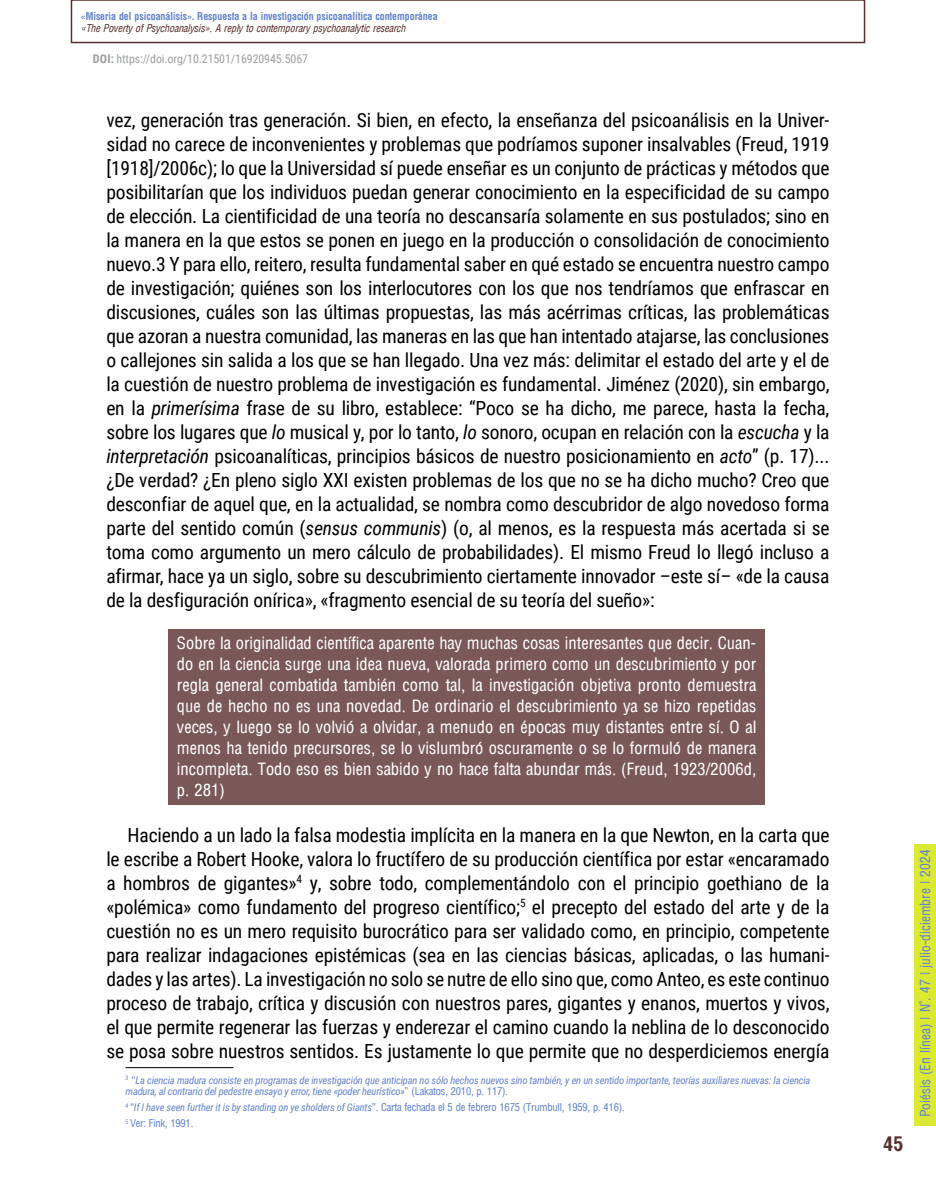
<style>
.page{position:relative;width:936px;height:1191px;background:#fff}
.page>*{position:absolute;margin:0;border:0;box-sizing:border-box;transform-origin:0 0}
.t1{font:19.5px/24px "Roboto Condensed";letter-spacing:-.01em;color:#000;text-align:justify}
.t2{font:700 condensed 19.5px "Arena";color:#592e2e}
.t3{font:16.5px/21px "Arena Condensed";color:#fff;text-align:justify}
.t4{font:13.5px "Arena Condensed";color:#6283cf}
.t5{font:12px "Roboto Condensed";letter-spacing:-.01em;color:#9c9e9f}
.t6{font:italic 10.5px/11.7px "Roboto Condensed";letter-spacing:-.02em;color:#6283cf}
.t7{font:10.5px/15.9px "Arena Condensed";letter-spacing:-.02em;color:#6283cf}
.t8{font:700 condensed 10.5px "Arena";letter-spacing:-.01em;color:#6283cf;scale:.95 1}
.t9{font:italic condensed 10.5px "Arena";letter-spacing:-.01em;color:#592e2e;scale:.95 1}
.s1{font-weight:700}
.s2{font-style:italic}
.s3{font-family:"Arena Condensed";font-style:normal}
.s4{font-family:"Roboto Condensed";font-style:italic}
</style>
<div class="page">
<div style="left:914px;top:844px;width:21px;height:282px;background:#dce932"></div>
<div style="left:71px;top:0;width:794px;height:43px;border:2px solid #592e2e"></div>
<div style="left:168px;top:629px;width:596px;height:175px;background:#7a5858"></div>
<hr style="left:125px;top:1067px;width:108px;height:1px;background:#000">
<p class="t8" style="left:81px;top:10px;width:377px">«Miseria del psicoanálisis». Respuesta a la investigación psicoanalítica contemporánea</p>
<p class="t9" style="left:81px;top:23px;width:343px">«The Poverty of Psychoanalysis». A reply to contemporary psychoanalytic research</p>
<p class="t5" style="left:93px;top:51px;width:217px"><span class="s1">DOI:</span> https://doi.org/10.21501/16920945.5067</p>
<p class="t1" style="left:106px;top:107px;width:724px">vez, generación tras generación. Si bien, en efecto, la enseñanza del psicoanálisis en la Univer&shy;sidad no carece de inconvenientes y problemas que podríamos suponer insalvables (Freud, 1919 [1918]/2006c); lo que la Universidad sí puede enseñar es un conjunto de prácticas y métodos que posibilitarían que los individuos puedan generar conocimiento en la especificidad de su campo de elección. La cientificidad de una teoría no descansaría solamente en sus postulados; sino en la manera en la que estos se ponen en juego en la producción o consolidación de conocimiento nuevo.3 Y para ello, reitero, resulta fundamental saber en qué estado se encuentra nuestro campo de investigación; quiénes son los interlocutores con los que nos tendríamos que enfrascar en discusiones, cuáles son las últimas propuestas, las más acérrimas críticas, las problemáticas que azoran a nuestra comunidad, las maneras en las que han intentado atajarse, las conclusiones o callejones sin salida a los que se han llegado. Una vez más: delimitar el estado del arte y el de la cuestión de nuestro problema de investigación es fundamental. Jiménez (2020), sin embargo, en la <span class="s2">primerísima</span> frase de su libro, establece: “Poco se ha dicho, me parece, hasta la fecha, sobre los lugares que <span class="s2">lo</span> musical y, por lo tanto, <span class="s2">lo</span> sonoro, ocupan en relación con la <span class="s2">escucha</span> y la <span class="s2">interpretación</span> psicoanalíticas, principios básicos de nuestro posicionamiento en <span class="s2">acto</span>” (p. 17)... ¿De verdad? ¿En pleno siglo XXI existen problemas de los que no se ha dicho mucho? Creo que desconfiar de aquel que, en la actualidad, se nombra como descubridor de algo novedoso forma parte del sentido común (<span class="s2">sensus communis</span>) (o, al menos, es la respuesta más acertada si se toma como argumento un mero cálculo de probabilidades). El mismo Freud lo llegó incluso a afirmar, hace ya un siglo, sobre su descubrimiento ciertamente innovador –este sí– «de la causa de la desfiguración onírica», «fragmento esencial de su teoría del sueño»:</p>
<p class="t3" style="left:177px;top:633px;width:581px">Sobre la originalidad científica aparente hay muchas cosas interesantes que decir. Cuan&shy;do en la ciencia surge una idea nueva, valorada primero como un descubrimiento y por regla general combatida también como tal, la investigación objetiva pronto demuestra que de hecho no es una novedad. De ordinario el descubrimiento ya se hizo repetidas veces, y luego se lo volvió a olvidar, a menudo en épocas muy distantes entre sí. O al menos ha tenido precursores, se lo vislumbró oscuramente o se lo formuló de manera incompleta. Todo eso es bien sabido y no hace falta abundar más. (Freud, 1923/2006d, p. 281)</p>
<p class="t1" style="left:106px;top:822px;width:724px;text-indent:21px">Haciendo a un lado la falsa modestia implícita en la manera en la que Newton, en la carta que le escribe a Robert Hooke, valora lo fructífero de su producción científica por estar «encaramado a hombros de gigantes»<sup>4</sup> y, sobre todo, complementándolo con el principio goethiano de la «polémica» como fundamento del progreso científico;<sup>5</sup> el precepto del estado del arte y de la cuestión no es un mero requisito burocrático para ser validado como, en principio, competente para realizar indagaciones epistémicas (sea en las ciencias básicas, aplicadas, o las humani&shy;dades y las artes). La investigación no solo se nutre de ello sino que, como Anteo, es este continuo proceso de trabajo, crítica y discusión con nuestros pares, gigantes y enanos, muertos y vivos, el que permite regenerar las fuerzas y enderezar el camino cuando la neblina de lo desconocido se posa sobre nuestros sentidos. Es justamente lo que permite que no desperdiciemos energía</p>
<p class="t6" style="left:125px;top:1073px;width:686px"><sup>3</sup> <span class="s3">“</span>La ciencia madura consiste en programas de investigación que anticipan no sólo hechos nuevos sino también, y en un sentido importante, teorías auxiliares nuevas: la ciencia madura, al contrario del pedestre ensayo y error, tiene «poder heurístico»<span class="s3">” (Lakatos, 2010, p. 117).</span></p>
<p class="t7" style="left:125px;top:1099px;width:500px"><sup>4</sup> “<span class="s4">If I have seen further it is by standing on ye sholders of Giants</span>”. Carta fechada el 5 de febrero 1675 (Trumbull, 1959, p. 416).<br><sup>5</sup> Ver: Fink, 1991.</p>
<p class="t2" style="left:883px;top:1132px;width:21px">45</p>
<p class="t4" style="left:917px;top:1117px;width:269px;rotate:-90deg">Poiésis (En línea) | N°. 47 | julio-diciembre | 2024</p>
</div>
